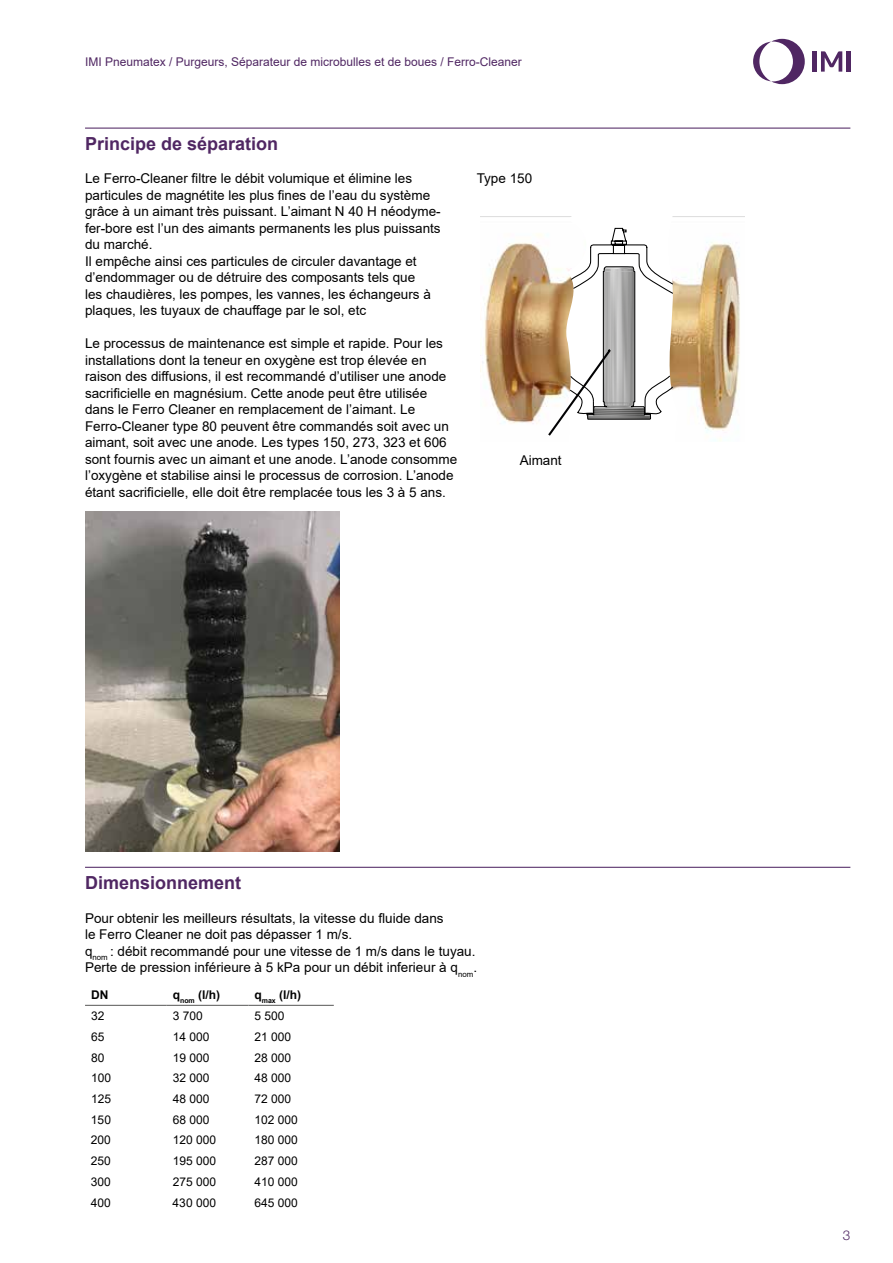
<style>
.page{position:relative;width:893px;height:1263px;background:#fff}
.page>*{position:absolute;margin:0;border:0;box-sizing:border-box;transform-origin:0 0}
.t1{font:700 18px "Arial";color:#502763}
.t2{font:13.5px/16.5px "Arial";color:#000}
.t3{font:300 13.5px "Helvetica Neue LTW1 G";color:#502763}
.t4{font:12px "Arial";color:#000}
.t5{font:12px "Arial";color:#502763}
.t6{font:700 12px "Arial";color:#000}
</style>
<div class="page">
<svg style="left:753px;top:39px;width:52px;height:45px"></svg>
<hr style="left:813px;top:51px;width:4px;height:21px;background:#502763">
<hr style="left:846px;top:51px;width:4px;height:21px;background:#502763">
<svg style="left:821px;top:51px;width:21px;height:21px"></svg>
<hr style="left:85px;top:128px;width:765px;height:1px;background:#502763">
<hr style="left:85px;top:867px;width:765px;height:1px;background:#502763">
<hr style="left:85px;top:1005px;width:82px;height:1px;background:#575756">
<hr style="left:167px;top:1005px;width:81px;height:1px;background:#575756">
<hr style="left:248px;top:1005px;width:86px;height:1px;background:#575756">
<img style="left:85px;top:511px;width:255px;height:340px">
<img style="left:482px;top:242px;width:258px;height:199px">
<svg style="left:537px;top:216px;width:144px;height:225px"></svg>
<p class="t5" style="left:85px;top:54px;width:438px">IMI Pneumatex / Purgeurs, Séparateur de microbulles et de boues / Ferro-Cleaner</p>
<h1 class="t1" style="left:85px;top:131px;width:195px">Principe de séparation</h1>
<p class="t2" style="left:85px;top:170px;width:357px">Le Ferro-Cleaner filtre le débit volumique et élimine les particules de magnétite les plus fines de l’eau du système grâce à un aimant très puissant. L’aimant N 40 H néodyme&shy;fer-bore est l’un des aimants permanents les plus puissants du marché.<br>Il empêche ainsi ces particules de circuler davantage et d’endommager ou de détruire des composants tels que<br>les chaudières, les pompes, les vannes, les échangeurs à plaques, les tuyaux de chauffage par le sol, etc</p>
<p class="t2" style="left:85px;top:335px;width:374px">Le processus de maintenance est simple et rapide. Pour les installations dont la teneur en oxygène est trop élevée en raison des diffusions, il est recommandé d’utiliser une anode sacrificielle en magnésium. Cette anode peut être utilisée dans le Ferro Cleaner en remplacement de l’aimant. Le Ferro-Cleaner type 80 peuvent être commandés soit avec un aimant, soit avec une anode. Les types 150, 273, 323 et 606 sont fournis avec un aimant et une anode. L’anode consomme l’oxygène et stabilise ainsi le processus de corrosion. L’anode étant sacrificielle, elle doit être remplacée tous les 3 à 5 ans.</p>
<p class="t2" style="left:477px;top:170px;width:57px">Type 150</p>
<p class="t2" style="left:520px;top:452px;width:44px">Aimant</p>
<h1 class="t1" style="left:85px;top:870px;width:158px">Dimensionnement</h1>
<p class="t2" style="left:85px;top:909px;width:394px">Pour obtenir les meilleurs résultats, la vitesse du fluide dans<br>le Ferro Cleaner ne doit pas dépasser 1 m/s.<br>q<sub>nom</sub> : débit recommandé pour une vitesse de 1 m/s dans le tuyau.<br>Perte de pression inférieure à 5 kPa pour un débit inferieur à q<sub>nom</sub>.</p>
<p class="t6" style="left:91px;top:986px;width:19px">DN</p>
<p class="t6" style="left:173px;top:986px;width:49px">q<sub>nom</sub> (l/h)</p>
<p class="t6" style="left:254px;top:986px;width:48px">q<sub>max</sub> (l/h)</p>
<p class="t4" style="left:91px;top:1007px;width:15px">32</p>
<p class="t4" style="left:173px;top:1007px;width:32px">3 700</p>
<p class="t4" style="left:254px;top:1007px;width:32px">5 500</p>
<p class="t4" style="left:91px;top:1028px;width:15px">65</p>
<p class="t4" style="left:173px;top:1028px;width:38px">14 000</p>
<p class="t4" style="left:254px;top:1028px;width:38px">21 000</p>
<p class="t4" style="left:91px;top:1049px;width:15px">80</p>
<p class="t4" style="left:173px;top:1049px;width:38px">19 000</p>
<p class="t4" style="left:254px;top:1049px;width:38px">28 000</p>
<p class="t4" style="left:91px;top:1070px;width:22px">100</p>
<p class="t4" style="left:173px;top:1070px;width:38px">32 000</p>
<p class="t4" style="left:254px;top:1070px;width:38px">48 000</p>
<p class="t4" style="left:91px;top:1090px;width:22px">125</p>
<p class="t4" style="left:173px;top:1090px;width:38px">48 000</p>
<p class="t4" style="left:254px;top:1090px;width:38px">72 000</p>
<p class="t4" style="left:91px;top:1111px;width:22px">150</p>
<p class="t4" style="left:173px;top:1111px;width:38px">68 000</p>
<p class="t4" style="left:254px;top:1111px;width:45px">102 000</p>
<p class="t4" style="left:91px;top:1132px;width:22px">200</p>
<p class="t4" style="left:173px;top:1132px;width:45px">120 000</p>
<p class="t4" style="left:254px;top:1132px;width:45px">180 000</p>
<p class="t4" style="left:91px;top:1153px;width:22px">250</p>
<p class="t4" style="left:173px;top:1153px;width:45px">195 000</p>
<p class="t4" style="left:254px;top:1153px;width:45px">287 000</p>
<p class="t4" style="left:91px;top:1173px;width:22px">300</p>
<p class="t4" style="left:173px;top:1173px;width:45px">275 000</p>
<p class="t4" style="left:254px;top:1173px;width:45px">410 000</p>
<p class="t4" style="left:91px;top:1194px;width:22px">400</p>
<p class="t4" style="left:173px;top:1194px;width:45px">430 000</p>
<p class="t4" style="left:254px;top:1194px;width:45px">645 000</p>
<p class="t3" style="left:843px;top:1226px;width:9px">3</p>
</div>
